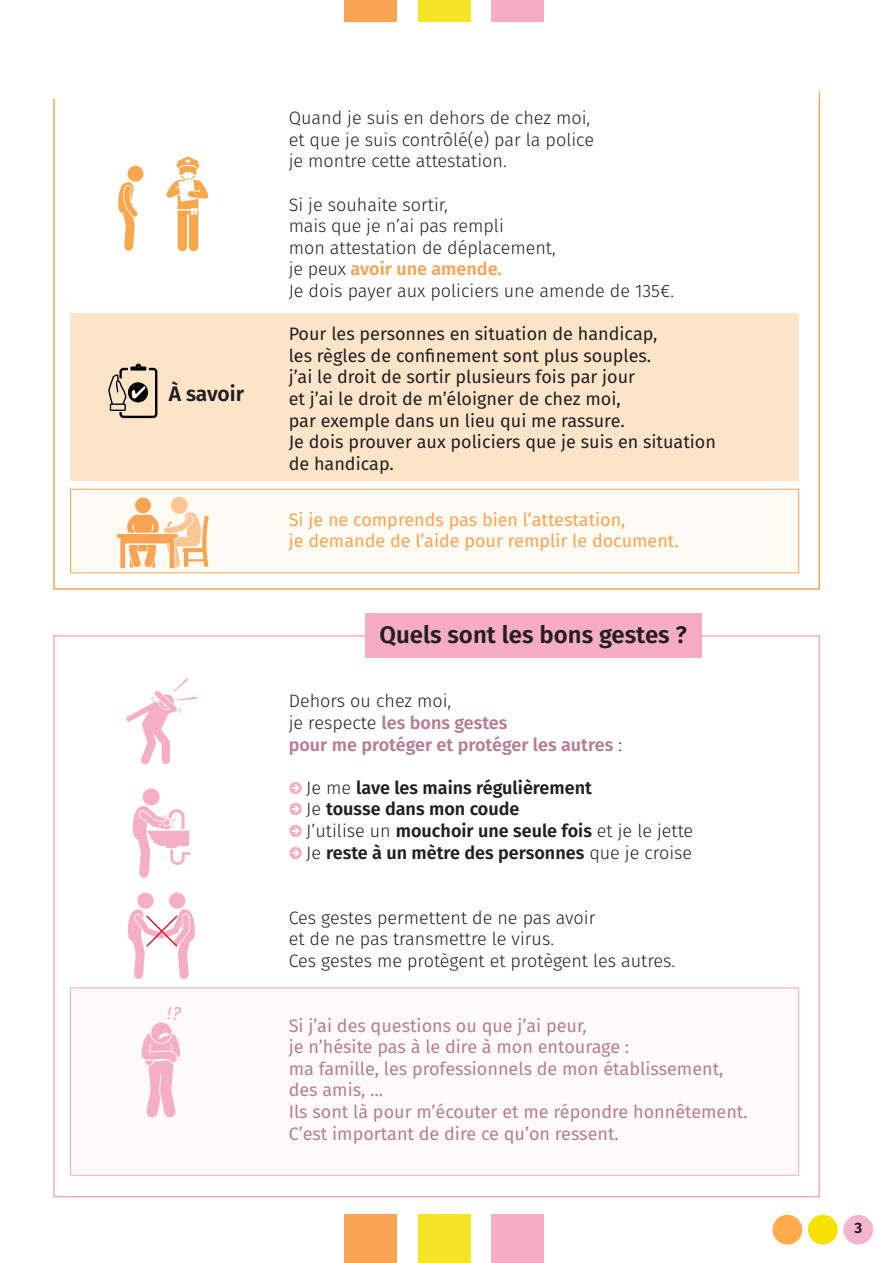
<style>
.page{position:relative;width:893px;height:1263px;background:#fff}
.page>*{position:absolute;margin:0;border:0;box-sizing:border-box;transform-origin:0 0}
.t1{font:600 24px "Fira Sans";color:#231f20}
.t2{font:600 21px "Fira Sans";letter-spacing:-.005em;color:#231f20}
.t3{font:300 18px/21.6px "Fira Sans";color:#231f20}
.t4{font:18px/21.6px "Fira Sans";color:#231f20}
.t5{font:18px/21.6px "Fira Sans";color:#b77e93}
.t6{font:600 18px "Fira Sans";color:#231f20}
.t7{font:18px "Fira Sans";color:#f9a454}
.t8{font:600 18px/21.6px "Fira Sans";color:#b77e93}
.t9{font:600 18px "Fira Sans";color:#f9a454}
.t10{font:700 15px "Fira Sans";color:#231f20}
.s1{font-weight:300;color:#231f20}
.s2{font-family:"Klavika Arrows";font-weight:700;color:#f6acc4}
.s3{font-weight:300}
.s4{font-weight:600}
</style>
<div class="page">
<div style="left:70px;top:313px;width:729px;height:167px;background:#fce4c9"></div>
<div style="left:70px;top:988px;width:729px;height:187px;background:#fefafb;border:1px solid #f6acc4"></div>
<div style="left:70px;top:489px;width:729px;height:84px;background:#fefaf4;border:1px solid #f9a454"></div>
<div style="left:365px;top:614px;width:337px;height:44px;background:#f6acc4"></div>
<div style="left:344px;top:0;width:53px;height:21px;background:#f9a454"></div>
<div style="left:418px;top:0;width:53px;height:21px;background:#f7e327"></div>
<div style="left:491px;top:0;width:53px;height:21px;background:#f6acc4"></div>
<div style="left:344px;top:1214px;width:53px;height:49px;background:#f9a454"></div>
<div style="left:418px;top:1214px;width:53px;height:49px;background:#f7e327"></div>
<div style="left:491px;top:1214px;width:53px;height:49px;background:#f6acc4"></div>
<div style="left:772px;top:1215px;width:30px;height:29px;background:#ffab4c;border-radius:50%"></div>
<div style="left:808px;top:1215px;width:30px;height:29px;background:#f6e200;border-radius:50%"></div>
<div style="left:843px;top:1215px;width:30px;height:29px;background:#f4b5cd;border-radius:50%"></div>
<svg style="left:166px;top:156px;width:42px;height:95px"></svg>
<div style="left:127px;top:166px;width:16px;height:16px;background:#f7a84d;border-radius:50%"></div>
<svg style="left:118px;top:182px;width:20px;height:69px"></svg>
<svg style="left:117px;top:497px;width:92px;height:71px"></svg>
<svg style="left:126px;top:678px;width:71px;height:86px"></svg>
<div style="left:169px;top:892px;width:16px;height:17px;background:#f6adc6;border-radius:50%"></div>
<div style="left:137px;top:892px;width:17px;height:17px;background:#f6adc6;border-radius:50%"></div>
<div style="left:143px;top:788px;width:17px;height:17px;background:#f6adc6;border-radius:50%"></div>
<svg style="left:132px;top:805px;width:59px;height:73px"></svg>
<svg style="left:142px;top:1007px;width:39px;height:110px"></svg>
<svg style="left:128px;top:909px;width:67px;height:70px"></svg>
<svg style="left:108px;top:363px;width:49px;height:55px"></svg>
<p class="t2" style="left:169px;top:376px;width:77px">À savoir</p>
<p class="t3" style="left:289px;top:107px;width:303px">Quand je suis en dehors de chez moi,</p>
<p class="t3" style="left:289px;top:129px;width:307px">et que je suis contrôlé(e) par la police</p>
<p class="t3" style="left:289px;top:150px;width:220px">je montre cette attestation.</p>
<p class="t3" style="left:289px;top:193px;width:217px">Si je souhaite sortir,<br>mais que je n’ai pas rempli</p>
<p class="t3" style="left:289px;top:237px;width:269px">mon attestation de déplacement,</p>
<p class="t9" style="left:289px;top:254px;width:214px"><span class="s1">je peux</span> avoir une amende.</p>
<p class="t3" style="left:289px;top:280px;width:387px">Je dois payer aux policiers une amende de 135€.</p>
<p class="t4" style="left:289px;top:323px;width:429px">Pour les personnes en situation de handicap,<br>les règles de confinement sont plus souples.<br>j’ai le droit de sortir plusieurs fois par jour<br>et j’ai le droit de m’éloigner de chez moi,<br>par exemple dans un lieu qui me rassure.<br>Je dois prouver aux policiers que je suis en situation de handicap.</p>
<p class="t7" style="left:289px;top:506px;width:338px">Si je ne comprends pas bien l’attestation,</p>
<p class="t7" style="left:289px;top:527px;width:392px">je demande de l’aide pour remplir le document.</p>
<p class="t1" style="left:379px;top:615px;width:309px">Quels sont les bons gestes ?</p>
<p class="t3" style="left:289px;top:690px;width:164px">Dehors ou chez moi,</p>
<p class="t8" style="left:289px;top:711px;width:335px"><span class="s1">je respecte</span> les bons gestes<br>pour me protéger et protéger les autres <span class="s1">:</span></p>
<p class="t6" style="left:289px;top:773px;width:305px"><span class="s2">R</span> <span class="s3">Je me</span> lave les mains régulièrement</p>
<p class="t6" style="left:289px;top:794px;width:232px"><span class="s2">R</span> <span class="s3">Je</span> tousse dans mon coude</p>
<p class="t3" style="left:289px;top:820px;width:406px"><span class="s2">R</span> J’utilise un <span class="s4">mouchoir une seule fois</span> et je le jette</p>
<p class="t6" style="left:289px;top:838px;width:405px"><span class="s2">R</span> <span class="s3">Je</span> reste à un mètre des personnes <span class="s3">que je croise</span></p>
<p class="t3" style="left:289px;top:906px;width:308px">Ces gestes permettent de ne pas avoir et de ne pas transmettre le virus.</p>
<p class="t3" style="left:289px;top:949px;width:388px">Ces gestes me protègent et protègent les autres.</p>
<p class="t5" style="left:289px;top:1014px;width:300px">Si j’ai des questions ou que j’ai peur,</p>
<p class="t5" style="left:289px;top:1035px;width:342px">je n’hésite pas à le dire à mon entourage :</p>
<p class="t5" style="left:289px;top:1057px;width:436px">ma famille, les professionnels de mon établissement,</p>
<p class="t5" style="left:289px;top:1079px;width:96px">des amis, ...</p>
<p class="t5" style="left:289px;top:1100px;width:461px">Ils sont là pour m’écouter et me répondre honnêtement.<br>C’est important de dire ce qu’on ressent.</p>
<p class="t10" style="left:854px;top:1215px;width:9px">3</p>
</div>
